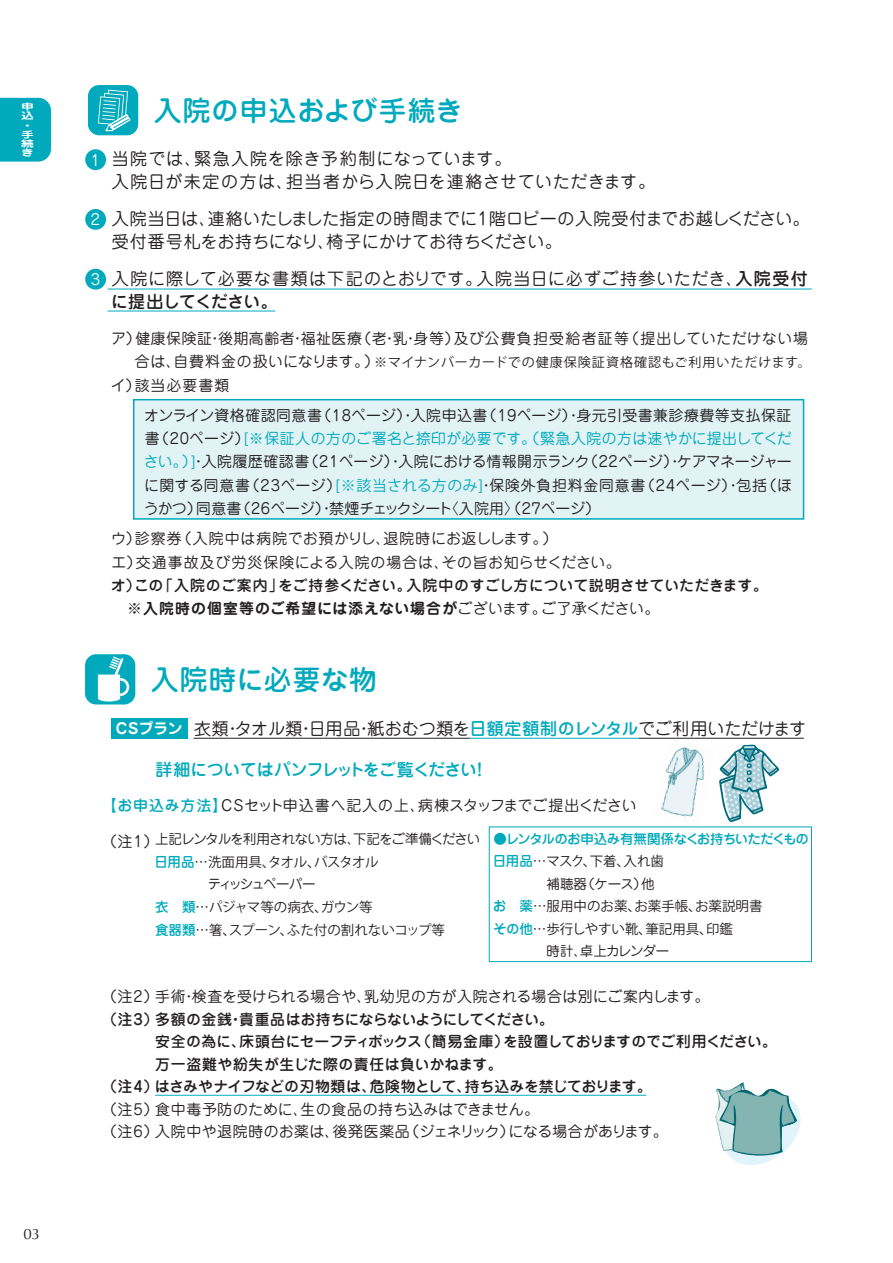
<style>
.page{position:relative;width:893px;height:1263px;background:#fff}
.page>*{position:absolute;margin:0;border:0;box-sizing:border-box;transform-origin:0 0}
.t1{font:500 27.6px "Jun 34 Pro";letter-spacing:.03em;color:#00aabc}
.t2{font:16.95px/22.5px "Jun 201 Pro";letter-spacing:-.005em;color:#231f20}
.t3{font:16.95px/22.5px "Jun 201 Pro";letter-spacing:.03em;color:#231f20}
.t4{font:16.95px "Jun 201 Pro";letter-spacing:.05em;color:#231f20}
.t5{font:500 16.95px "Jun 34 Pro";letter-spacing:-.055em;color:#00aabc}
.t6{font:500 16.95px "Jun 34 Pro";letter-spacing:-.035em;color:#231f20}
.t7{font:15px "Optima";color:#231f20}
.t8{font:14.85px/23.4px "Jun 201 Pro";letter-spacing:.035em;color:#231f20}
.t9{font:500 14.85px/22.5px "Jun 34 Pro";letter-spacing:-.005em;color:#231f20}
.t10{font:14.85px "Jun 201 Pro";letter-spacing:.015em;color:#231f20}
.t11{font:14.85px "Jun 201 Pro";letter-spacing:.01em;color:#231f20}
.t12{font:700 14.85px "Jun 501 Pro";letter-spacing:.065em;color:#231f20}
.t13{font:14.85px "Jun 201 Pro";color:#fff}
.t14{font:13.5px/22.5px "Koz Go Pr 6 N";color:#231f20}
.t15{font:13.5px "Jun 201 Pro";letter-spacing:-.065em;color:#231f20}
.t16{font:500 13.5px "Jun 34 Pro";letter-spacing:-.055em;color:#00aabc}
.t17{font:13.5px "Koz Go Pr 6 N";letter-spacing:-.03em;color:#231f20}
.t18{font:13.5px "Jun 201 Pro";letter-spacing:-.145em;color:#231f20}
.t19{font:13.05px "Koz Go Pr 6 N";letter-spacing:.075em;color:#231f20}
.t20{font:700 9.15px/9.1px "Jun 501 Pro";color:#fff;scale:1.39 1}
.s1{font-family:"Jun 34 Pro";font-weight:500}
.s2{font-family:"Jun 201 Pro";font-size:14.85px}
.s3{font-family:"Koz Go Pro";color:#00aabc}
.s4{color:#00aabc}
.s5{font-family:"Koz Go Pro"}
.s6{font-family:"Jun 201 Pro";font-weight:400}
.s7{font-family:"Jun 501 Pro";font-weight:700;font-size:14.85px;color:#fff}
.s8{font-family:"Jun 34 Pro";font-weight:500;color:#00aabc}
</style>
<div class="page">
<img style="left:719px;top:744px;width:61px;height:78px">
<img style="left:661px;top:747px;width:44px;height:70px">
<div style="left:134px;top:400px;width:670px;height:119px;background:#e2f3f6"></div>
<div style="left:133px;top:399px;width:671px;height:121px;border:2px solid #00aabc"></div>
<div style="left:88px;top:85px;width:50px;height:50px;background:#00aabc;border-radius:11px"></div>
<svg style="left:98px;top:90px;width:33px;height:41px"></svg>
<div style="left:85px;top:149px;width:21px;height:21px;background:#00aabc;border-radius:50%"></div>
<div style="left:85px;top:209px;width:21px;height:21px;background:#00aabc;border-radius:50%"></div>
<div style="left:85px;top:269px;width:21px;height:21px;background:#00aabc;border-radius:50%"></div>
<hr style="left:108px;top:289px;width:704px;height:1px;background:#00aabc">
<hr style="left:108px;top:311px;width:167px;height:1px;background:#00aabc">
<div style="left:85px;top:654px;width:50px;height:50px;background:#00aabc;border-radius:11px"></div>
<svg style="left:98px;top:656px;width:31px;height:45px"></svg>
<svg style="left:729px;top:1091px;width:72px;height:74px"></svg>
<img style="left:715px;top:1082px;width:58px;height:50px">
<img style="left:719px;top:1089px;width:59px;height:66px">
<div style="left:111px;top:718px;width:77px;height:21px;background:#00aabc"></div>
<hr style="left:639px;top:738px;width:165px;height:1px;background:#231f20">
<hr style="left:470px;top:738px;width:169px;height:1px;background:#00aabc">
<hr style="left:194px;top:738px;width:276px;height:1px;background:#231f20">
<hr style="left:155px;top:1095px;width:491px;height:1px;background:#00aabc">
<div style="left:489px;top:826px;width:323px;height:136px;border:1px solid #00aabc"></div>
<div style="left:0;top:98px;width:51px;height:64px;background:#00aabc"></div>
<p class="t20" style="left:21px;top:101px;width:10px">申込・手続き</p>
<p class="t7" style="left:24px;top:1225px;width:18px">03</p>
<p class="t13" style="left:91px;top:148px;width:11px">1</p>
<p class="t13" style="left:91px;top:208px;width:11px">2</p>
<p class="t13" style="left:91px;top:268px;width:11px">3</p>
<h1 class="t1" style="left:154px;top:88px;width:311px">入院の申込および手続き</h1>
<p class="t3" style="left:112px;top:146px;width:545px">当院では、緊急入院を除き予約制になっています。<br>入院日が未定の方は、担当者から入院日を連絡させていただきます。</p>
<p class="t2" style="left:112px;top:206px;width:699px">入院当日は、連絡いたしました指定の時間までに1階ロビーの入院受付までお越しください。受付番号札をお持ちになり、椅子にかけてお待ちください。</p>
<p class="t4" style="left:112px;top:265px;width:698px">入院に際して必要な書類は下記のとおりです。入院当日に必ずご持参いただき、<span class="s1">入院受付</span></p>
<p class="t6" style="left:111px;top:288px;width:169px">に提出してください。</p>
<p class="t8" style="left:111px;top:325px;width:698px">ア）健康保険証・後期高齢者・福祉医療（老・乳・身等）及び公費負担受給者証等（提出していただけない場</p>
<p class="t19" style="left:112px;top:355px;width:701px"><span class="s2">　 合は、自費料金の扱いになります。）</span>※マイナンバーカードでの健康保険証資格確認もご利用いただけます。</p>
<p class="t8" style="left:144px;top:368px;width:649px;line-height:30px;text-indent:-33px">イ）該当必要書類<br>オンライン資格確認同意書（18ページ）・入院申込書（19ページ）・身元引受書兼診療費等支払保証</p>
<p class="t8" style="left:144px;top:425px;width:650px;text-align:justify">書（20ページ）<span class="s3">[</span><span class="s4">※保証人の方のご署名と捺印が必要です。（緊急入院の方は速やかに提出してください。）</span><span class="s3">]</span>・入院履歴確認書（21ページ）・入院における情報開示ランク（22ページ）・ケアマネージャーに関する同意書（23ページ）<span class="s3">[※該当される方のみ]</span>・保険外負担料金同意書（24ページ）・包括（ほうかつ）同意書（26ページ）・禁煙チェックシート<span class="s5">〈入院用〉</span>（27ページ）</p>
<p class="t8" style="left:111px;top:525px;width:511px">ウ）診察券（入院中は病院でお預かりし、退院時にお返しします。）<br>エ）交通事故及び労災保険による入院の場合は、その旨お知らせください。</p>
<p class="t9" style="left:111px;top:572px;width:658px">オ）この「入院のご案内」をご持参ください。入院中のすごし方について説明させていただきます。</p>
<p class="t12" style="left:127px;top:597px;width:534px">※入院時の個室等のご希望には添えない場合が<span class="s6">ございます。ご了承ください。</span></p>
<h1 class="t1" style="left:151px;top:657px;width:228px">入院時に必要な物</h1>
<p class="t2" style="left:116px;top:715px;width:692px"><span class="s7">CSプラン</span> 衣類・タオル類・日用品・紙おむつ類を<span class="s8">日額定額制のレンタル</span>でご利用いただけます</p>
<p class="t5" style="left:155px;top:756px;width:334px">詳細についてはパンフレットをご覧ください！</p>
<p class="t11" style="left:102px;top:794px;width:536px"><span class="s8">【お申込み方法】</span>CSセット申込書へ記入の上、病棟スタッフまでご提出ください</p>
<p class="t15" style="left:155px;top:829px;width:327px">上記レンタルを利用されない方は、下記をご準備ください</p>
<p class="t17" style="left:155px;top:854px;width:225px"><span class="s8">日用品</span>…洗面用具、タオル、バスタオル</p>
<p class="t18" style="left:208px;top:874px;width:109px">ティッシュペーパー</p>
<p class="t14" style="left:155px;top:896px;width:291px"><span class="s8">衣　類</span>…パジャマ等の病衣、ガウン等<br><span class="s8">食器類</span>…箸、スプーン、ふた付の割れないコップ等</p>
<p class="t3" style="left:112px;top:715px;width:75px">　　　　</p>
<p class="t16" style="left:493px;top:828px;width:317px">●レンタルのお申込み有無関係なくお持ちいただくもの</p>
<p class="t14" style="left:493px;top:850px;width:173px"><span class="s8">日用品</span>…マスク、下着、入れ歯</p>
<p class="t15" style="left:547px;top:873px;width:110px">補聴器（ケース）他</p>
<p class="t14" style="left:493px;top:895px;width:271px"><span class="s8">お　薬</span>…服用中のお薬、お薬手帳、お薬説明書<span class="s8">その他</span>…歩行しやすい靴、筆記用具、印鑑</p>
<p class="t15" style="left:547px;top:940px;width:124px">時計、卓上カレンダー</p>
<p class="t8" style="left:102px;top:827px;width:58px">（注1）</p>
<p class="t10" style="left:155px;top:984px;width:556px">手術・検査を受けられる場合や、乳幼児の方が入院される場合は別にご案内します。</p>
<p class="t9" style="left:155px;top:1006px;width:624px">多額の金銭・貴重品はお持ちにならないようにしてください。<br>安全の為に、床頭台にセーフティボックス（簡易金庫）を設置しておりますのでご利用ください。万一盗難や紛失が生じた際の責任は負いかねます。<br>はさみやナイフなどの刃物類は、危険物として、持ち込みを禁じております。</p>
<p class="t8" style="left:155px;top:1096px;width:514px;line-height:22.5px">食中毒予防のために、生の食品の持ち込みはできません。<br>入院中や退院時のお薬は、後発医薬品（ジェネリック）になる場合があります。</p>
<p class="t8" style="left:102px;top:983px;width:58px">（注2）</p>
<p class="t9" style="left:102px;top:1006px;width:58px">（注3）</p>
<p class="t9" style="left:102px;top:1073px;width:58px">（注4）</p>
<p class="t8" style="left:102px;top:1097px;width:58px;line-height:22px">（注5）（注6）</p>
</div>
